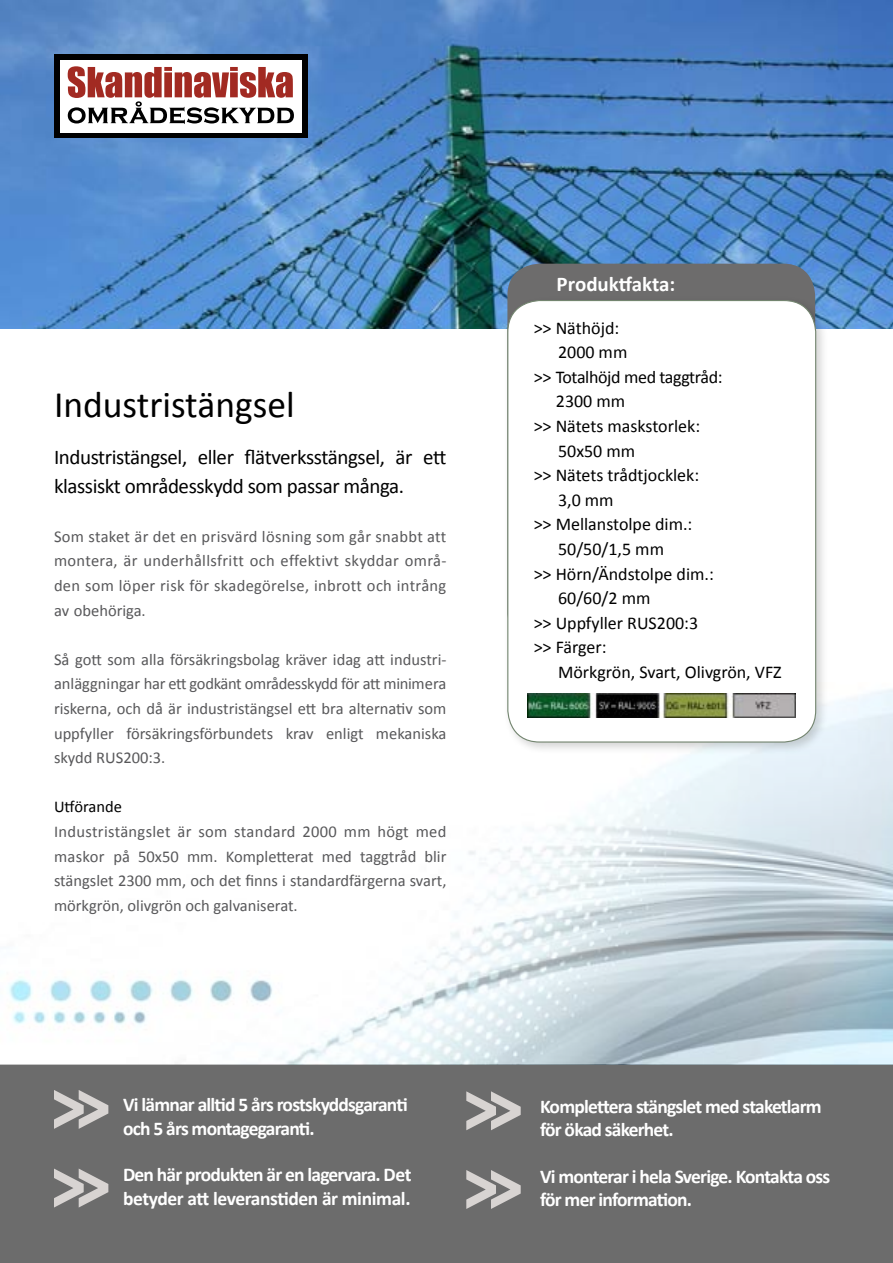
<style>
.page{position:relative;width:893px;height:1263px;background:#fff}
.page>*{position:absolute;margin:0;border:0;box-sizing:border-box;transform-origin:0 0}
.t1{font:37.5px "Calibri";color:#000}
.t2{font:21px/28.2px "Calibri";letter-spacing:-.02em;color:#000}
.t3{font:700 21px "Calibri";color:#fff}
.t4{font:700 19.5px/23.4px "Calibri";letter-spacing:-.04em;color:#fff}
.t5{font:18px "Calibri";color:#000}
.t6{font:18px "Calibri";letter-spacing:-.02em;color:#000}
.t7{font:16.5px/24.6px "Calibri";color:#58585a;text-align:justify}
.t8{font:16.5px "Calibri";color:#000}
</style>
<div class="page">
<div style="left:0;top:1064px;width:893px;height:199px;background:#6c6c6c"></div>
<img style="left:8px;top:689px;width:885px;height:375px">
<img style="left:0;top:0;width:893px;height:328px">
<div style="left:507px;top:264px;width:308px;height:381px;background:#6d6c6c;border-radius:32px"></div>
<div style="left:504px;top:296px;width:325px;height:459px;background:#000;opacity:.17"></div>
<div style="left:508px;top:301px;width:308px;height:441px;background:#fff;border-radius:32px"></div>
<div style="left:54px;top:54px;width:253px;height:84px;background:#000"></div>
<div style="left:60px;top:60px;width:242px;height:72px;background:#fff"></div>
<svg style="left:68px;top:66px;width:226px;height:58px"></svg>
<svg style="left:54px;top:1090px;width:54px;height:39px"></svg>
<svg style="left:54px;top:1168px;width:54px;height:39px"></svg>
<svg style="left:466px;top:1091px;width:55px;height:39px"></svg>
<svg style="left:466px;top:1170px;width:55px;height:39px"></svg>
<img style="left:527px;top:693px;width:268px;height:24px">
<h1 class="t1" style="left:54px;top:381px;width:242px">Industristängsel</h1>
<p class="t2" style="left:54px;top:443px;width:394px">Industristängsel, eller flätverksstängsel, är ett klassiskt områdesskydd som passar många.</p>
<p class="t7" style="left:54px;top:524px;width:394px">Som staket är det en prisvärd lösning som går snabbt att montera, är underhållsfritt och effektivt skyddar områ&shy;den som löper risk för skadegörelse, inbrott och intrång av obehöriga.</p>
<p class="t7" style="left:54px;top:647px;width:394px">Så gott som alla försäkringsbolag kräver idag att industri&shy;anläggningar har ett godkänt områdesskydd för att minimera riskerna, och då är industristängsel ett bra alternativ som uppfyller försäkringsförbundets krav enligt mekaniska skydd RUS200:3.</p>
<p class="t8" style="left:54px;top:796px;width:69px">Utförande</p>
<p class="t7" style="left:54px;top:819px;width:394px">Industristängslet är som standard 2000 mm högt med maskor på 50x50 mm. Kompletterat med taggtråd blir stängslet 2300 mm, och det finns i standardfärgerna svart, mörkgrön, olivgrön och galvaniserat.</p>
<p class="t4" style="left:123px;top:1093px;width:286px">Vi lämnar alltid 5 års rostskyddsgaranti och 5 års montagegaranti.</p>
<p class="t4" style="left:123px;top:1163px;width:290px">Den här produkten är en lagervara. Det betyder att leveranstiden är minimal.</p>
<p class="t3" style="left:557px;top:271px;width:120px">Produktfakta:</p>
<p class="t5" style="left:534px;top:316px;width:87px">&gt;&gt; Näthöjd:</p>
<p class="t5" style="left:558px;top:341px;width:71px">2000 mm</p>
<p class="t6" style="left:534px;top:365px;width:191px">&gt;&gt; Totalhöjd med taggtråd:</p>
<p class="t5" style="left:556px;top:390px;width:71px">2300 mm</p>
<p class="t5" style="left:534px;top:415px;width:168px">&gt;&gt; Nätets maskstorlek:</p>
<p class="t5" style="left:558px;top:439px;width:79px">50x50 mm</p>
<p class="t5" style="left:534px;top:464px;width:167px">&gt;&gt; Nätets trådtjocklek:</p>
<p class="t5" style="left:558px;top:488px;width:57px">3,0 mm</p>
<p class="t5" style="left:534px;top:513px;width:160px">&gt;&gt; Mellanstolpe dim.:</p>
<p class="t5" style="left:558px;top:538px;width:107px">50/50/1,5 mm</p>
<p class="t5" style="left:534px;top:562px;width:182px">&gt;&gt; Hörn/Ändstolpe dim.:</p>
<p class="t5" style="left:558px;top:587px;width:94px">60/60/2 mm</p>
<p class="t5" style="left:534px;top:611px;width:166px">&gt;&gt; Uppfyller RUS200:3</p>
<p class="t5" style="left:534px;top:636px;width:74px">&gt;&gt; Färger:</p>
<p class="t5" style="left:558px;top:661px;width:225px">Mörkgrön, Svart, Olivgrön, VFZ</p>
<p class="t4" style="left:540px;top:1095px;width:283px">Komplettera stängslet med staketlarm för ökad säkerhet.</p>
<p class="t4" style="left:540px;top:1165px;width:292px">Vi monterar i hela Sverige. Kontakta oss för mer information.</p>
</div>
